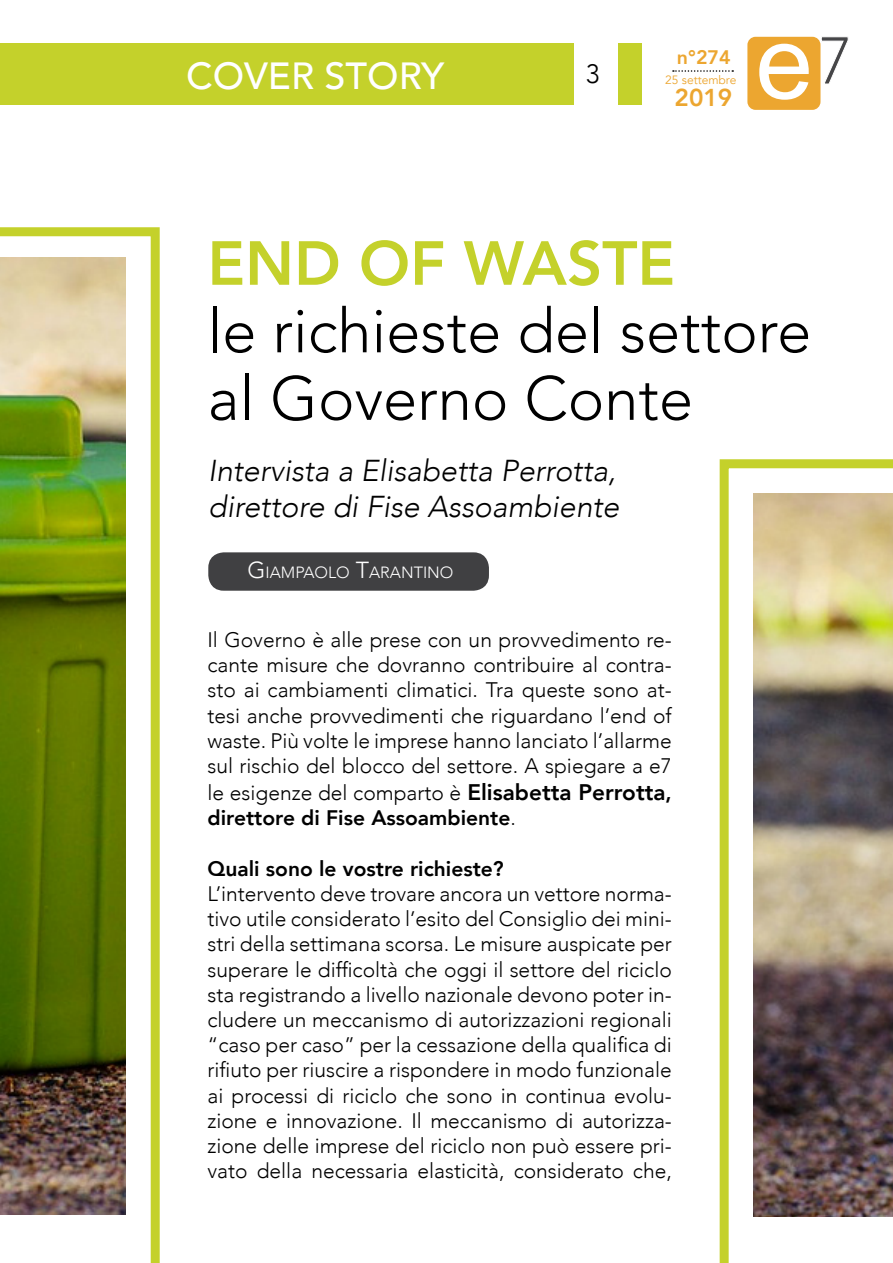
<style>
.page{position:relative;width:893px;height:1263px;background:#fff}
.page>*{position:absolute;margin:0;border:0;box-sizing:border-box;transform-origin:0 0}
.t1{font:300 61.5px/67.5px "Avenir";color:#000}
.t2{font:800 61.5px "Avenir";color:#c4d12b}
.t3{font:500 37.8px "Avenir";color:#fff}
.t4{font:italic 300 30.15px/36.2px "Avenir";color:#000}
.t5{font:300 26.55px "Avenir";color:#000}
.t6{font:800 24.45px "Avenir";color:#eca630}
.t7{font:300 21px/25.2px "Avenir";color:#000;text-align:justify}
.t8{font:800 21px "Avenir";color:#000}
.t9{font:800 19.5px "Avenir";color:#eca630}
.t10{font:300 16.2px "Avenir";color:#fff}
.t11{font:12px "Avenir";color:#eca630}
.s1{font-size:23.25px}
.s2{font-weight:800;font-size:22.5px}
.s3{font-weight:800}
</style>
<div class="page">
<div style="left:747px;top:37px;width:73px;height:73px;background:#eca630;border-radius:8px"></div>
<svg style="left:759px;top:44px;width:50px;height:56px"></svg>
<svg style="left:820px;top:36px;width:29px;height:49px"></svg>
<svg style="left:673px;top:70px;width:60px;height:2px"></svg>
<div style="left:0;top:43px;width:641px;height:62px;background:#c4d12b"></div>
<div style="left:574px;top:37px;width:43px;height:74px;background:#fff"></div>
<div style="left:208px;top:552px;width:281px;height:39px;background:#404042;border-radius:15px"></div>
<img style="left:0;top:227px;width:160px;height:1036px">
<svg style="left:719px;top:459px;width:174px;height:804px"></svg>
<img style="left:754px;top:494px;width:139px;height:722px">
<p class="t9" style="left:677px;top:42px;width:55px">n°274</p>
<p class="t6" style="left:675px;top:78px;width:59px">2019</p>
<h2 class="t3" style="left:186px;top:43px;width:260px">COVER STORY</h2>
<p class="t5" style="left:586px;top:58px;width:15px">3</p>
<p class="t11" style="left:665px;top:73px;width:73px">25 settembre</p>
<h1 class="t2" style="left:207px;top:215px;width:461px">End of waste</h1>
<h1 class="t1" style="left:207px;top:297px;width:605px">le richieste del settore al Governo Conte</h1>
<h3 class="t4" style="left:208px;top:452px;width:412px">Intervista a Elisabetta Perrotta, direttore di Fise Assoambiente</h3>
<p class="t10" style="left:248px;top:562px;width:207px"><span class="s1">G</span>IAMPAOLO <span class="s1">T</span>ARANTINO</p>
<p class="t7" style="left:207px;top:627px;width:466px">Il Governo è alle prese con un provvedimento re&shy;cante misure che dovranno contribuire al contra&shy;sto ai cambiamenti climatici. Tra queste sono at&shy;tesi anche provvedimenti che riguardano l’end of waste. Più volte le imprese hanno lanciato l’allarme sul rischio del blocco del settore. A spiegare a e7 le esigenze del comparto è <span class="s2">Elisabetta Perrotta</span><span class="s3">, direttore di Fise Assoambiente</span>.</p>
<p class="t8" style="left:207px;top:852px;width:298px">Quali sono le vostre richieste?</p>
<p class="t7" style="left:207px;top:881px;width:466px">L’intervento deve trovare ancora un vettore norma&shy;tivo utile considerato l’esito del Consiglio dei mini&shy;stri della settimana scorsa. Le misure auspicate per superare le difficoltà che oggi il settore del riciclo sta registrando a livello nazionale devono poter in&shy;cludere un meccanismo di autorizzazioni regionali “caso per caso” per la cessazione della qualifica di rifiuto per riuscire a rispondere in modo funzionale ai processi di riciclo che sono in continua evolu&shy;zione e innovazione. Il meccanismo di autorizza&shy;zione delle imprese del riciclo non può essere pri&shy;vato della necessaria elasticità, considerato che,</p>
</div>
